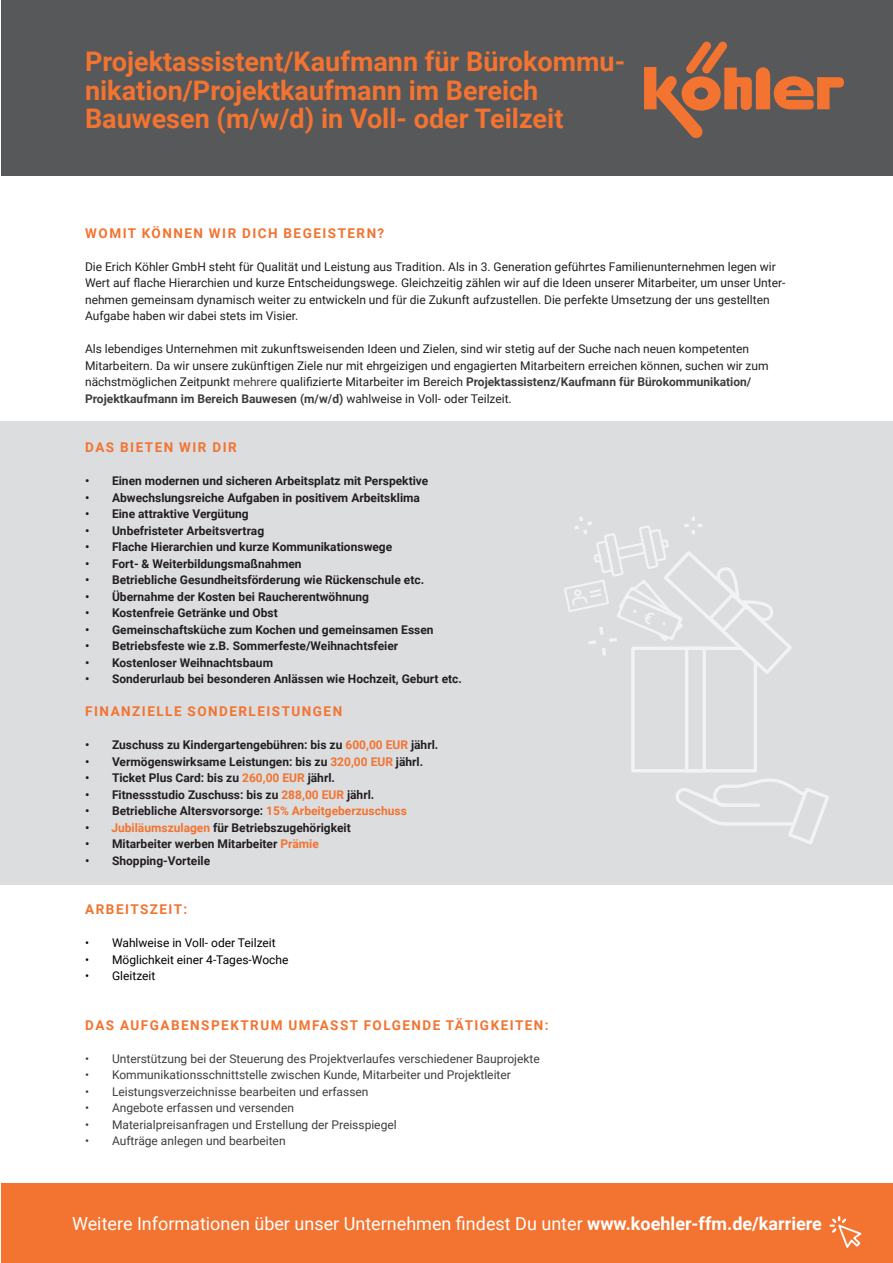
<style>
.page{position:relative;width:893px;height:1263px;background:#fff}
.page>*{position:absolute;margin:0;border:0;box-sizing:border-box;transform-origin:0 0}
.t1{font:700 27px/28.5px "Roboto";color:#f37330}
.t2{font:18px "Roboto";color:#fff}
.t3{font:700 13.5px "Roboto";letter-spacing:.11em;color:#f37330}
.t4{font:700 12px "Roboto";color:#231f20}
.t5{font:12px/16.5px "Roboto";color:#231f20}
.t6{font:12px "Roboto";color:#3e3e3f}
.t7{font:12px "Roboto";color:#000}
.s1{color:#3e3e3f}
.s2{font-weight:700;color:#3e3e3f}
.s3{color:#f37330}
.s4{font-weight:700}
</style>
<div class="page">
<div style="left:1px;top:0;width:892px;height:175px;background:#57585a"></div>
<svg style="left:644px;top:42px;width:200px;height:96px"></svg>
<div style="left:1px;top:1183px;width:892px;height:80px;background:#f37330"></div>
<svg style="left:829px;top:1216px;width:33px;height:32px"></svg>
<div style="left:1px;top:422px;width:892px;height:463px;background:#dcdddf"></div>
<svg style="left:564px;top:516px;width:265px;height:328px"></svg>
<h1 class="t1" style="left:85px;top:47px;width:542px">Projektassistent/Kaufmann für Bürokommu&shy;nikation/Projektkaufmann im Bereich<br>Bauwesen (m/w/d) in Voll- oder Teilzeit</h1>
<p class="t3" style="left:85px;top:223px;width:300px">WOMIT KÖNNEN WIR DICH BEGEISTERN?</p>
<p class="t5" style="left:85px;top:258px;width:702px">Die Erich Köhler GmbH steht für Qualität und Leistung aus Tradition. Als in 3. Generation geführtes Familienunternehmen legen wir Wert auf flache Hierarchien und kurze Entscheidungswege. Gleichzeitig zählen wir auf die Ideen unserer Mitarbeiter, um unser Unter&shy;nehmen gemeinsam dynamisch weiter zu entwickeln und für die Zukunft aufzustellen. Die perfekte Umsetzung der uns gestellten Aufgabe haben wir dabei stets im Visier.</p>
<p class="t5" style="left:85px;top:340px;width:685px">Als lebendiges Unternehmen mit zukunftsweisenden Ideen und Zielen, sind wir stetig auf der Suche nach neuen kompetenten Mitarbeitern. Da wir unsere zukünftigen Ziele nur mit ehrgeizigen und engagierten Mitarbeitern erreichen können, suchen wir zum nächstmöglichen Zeitpunkt <span class="s1">mehrere</span> qualifizierte Mitarbeiter im Bereich <span class="s2">Projektassistenz/Kaufmann für Bürokommunikation/ Projektkaufmann im Bereich Bauwesen (m/w/d)</span> wahlweise in Voll- oder Teilzeit.</p>
<p class="t3" style="left:85px;top:438px;width:153px">DAS BIETEN WIR DIR</p>
<p class="t4" style="left:85px;top:472px;width:345px">• Einen modernen und sicheren Arbeitsplatz mit Perspektive</p>
<p class="t4" style="left:85px;top:489px;width:336px">• Abwechslungsreiche Aufgaben in positivem Arbeitsklima</p>
<p class="t4" style="left:85px;top:505px;width:165px">• Eine attraktive Vergütung</p>
<p class="t4" style="left:85px;top:522px;width:181px">• Unbefristeter Arbeitsvertrag</p>
<p class="t4" style="left:85px;top:538px;width:309px">• Flache Hierarchien und kurze Kommunikationswege</p>
<p class="t4" style="left:85px;top:555px;width:218px">• Fort- &amp; Weiterbildungsmaßnahmen</p>
<p class="t4" style="left:85px;top:571px;width:341px">• Betriebliche Gesundheitsförderung wie Rückenschule etc.</p>
<p class="t4" style="left:85px;top:588px;width:286px">• Übernahme der Kosten bei Raucherentwöhnung</p>
<p class="t4" style="left:85px;top:604px;width:194px">• Kostenfreie Getränke und Obst</p>
<p class="t4" style="left:85px;top:621px;width:350px">• Gemeinschaftsküche zum Kochen und gemeinsamen Essen</p>
<p class="t4" style="left:85px;top:637px;width:315px">• Betriebsfeste wie z.B. Sommerfeste/Weihnachtsfeier</p>
<p class="t4" style="left:85px;top:654px;width:190px">• Kostenloser Weihnachtsbaum</p>
<p class="t4" style="left:85px;top:670px;width:378px">• Sonderurlaub bei besonderen Anlässen wie Hochzeit, Geburt etc.</p>
<p class="t3" style="left:85px;top:702px;width:258px">FINANZIELLE SONDERLEISTUNGEN</p>
<p class="t4" style="left:85px;top:736px;width:355px">• Zuschuss zu Kindergartengebühren: bis zu <span class="s3">600,00 EUR</span> jährl.</p>
<p class="t4" style="left:85px;top:753px;width:340px">• Vermögenswirksame Leistungen: bis zu <span class="s3">320,00 EUR</span> jährl.</p>
<p class="t4" style="left:85px;top:769px;width:252px">• Ticket Plus Card: bis zu <span class="s3">260,00 EUR</span> jährl.</p>
<p class="t4" style="left:85px;top:786px;width:291px">• Fitnessstudio Zuschuss: bis zu <span class="s3">288,00 EUR</span> jährl.</p>
<p class="t4" style="left:85px;top:802px;width:323px">• Betriebliche Altersvorsorge: <span class="s3">15% Arbeitgeberzuschuss</span></p>
<p class="t4" style="left:85px;top:819px;width:267px">• <span class="s3">Jubiläumszulagen</span> für Betriebszugehörigkeit</p>
<p class="t4" style="left:85px;top:835px;width:235px">• Mitarbeiter werben Mitarbeiter <span class="s3">Prämie</span></p>
<p class="t4" style="left:85px;top:852px;width:127px">• Shopping-Vorteile</p>
<p class="t3" style="left:85px;top:900px;width:103px">ARBEITSZEIT:</p>
<p class="t7" style="left:85px;top:934px;width:192px">• Wahlweise in Voll- oder Teilzeit</p>
<p class="t7" style="left:85px;top:951px;width:205px">• Möglichkeit einer 4-Tages-Woche</p>
<p class="t7" style="left:85px;top:967px;width:72px">• Gleitzeit</p>
<p class="t3" style="left:85px;top:1015px;width:465px">DAS AUFGABENSPEKTRUM UMFASST FOLGENDE TÄTIGKEITEN:</p>
<p class="t6" style="left:85px;top:1050px;width:456px">• Unterstützung bei der Steuerung des Projektverlaufes verschiedener Bauprojekte</p>
<p class="t6" style="left:85px;top:1066px;width:427px">• Kommunikationsschnittstelle zwischen Kunde, Mitarbeiter und Projektleiter</p>
<p class="t6" style="left:85px;top:1083px;width:285px">• Leistungsverzeichnisse bearbeiten und erfassen</p>
<p class="t6" style="left:85px;top:1099px;width:210px">• Angebote erfassen und versenden</p>
<p class="t6" style="left:85px;top:1116px;width:313px">• Materialpreisanfragen und Erstellung der Preisspiegel</p>
<p class="t6" style="left:85px;top:1132px;width:202px">• Aufträge anlegen und bearbeiten</p>
<h2 class="t2" style="left:72px;top:1211px;width:751px">Weitere Informationen über unser Unternehmen findest Du unter <span class="s4">www.koehler-ffm.de/karriere</span></h2>
</div>
